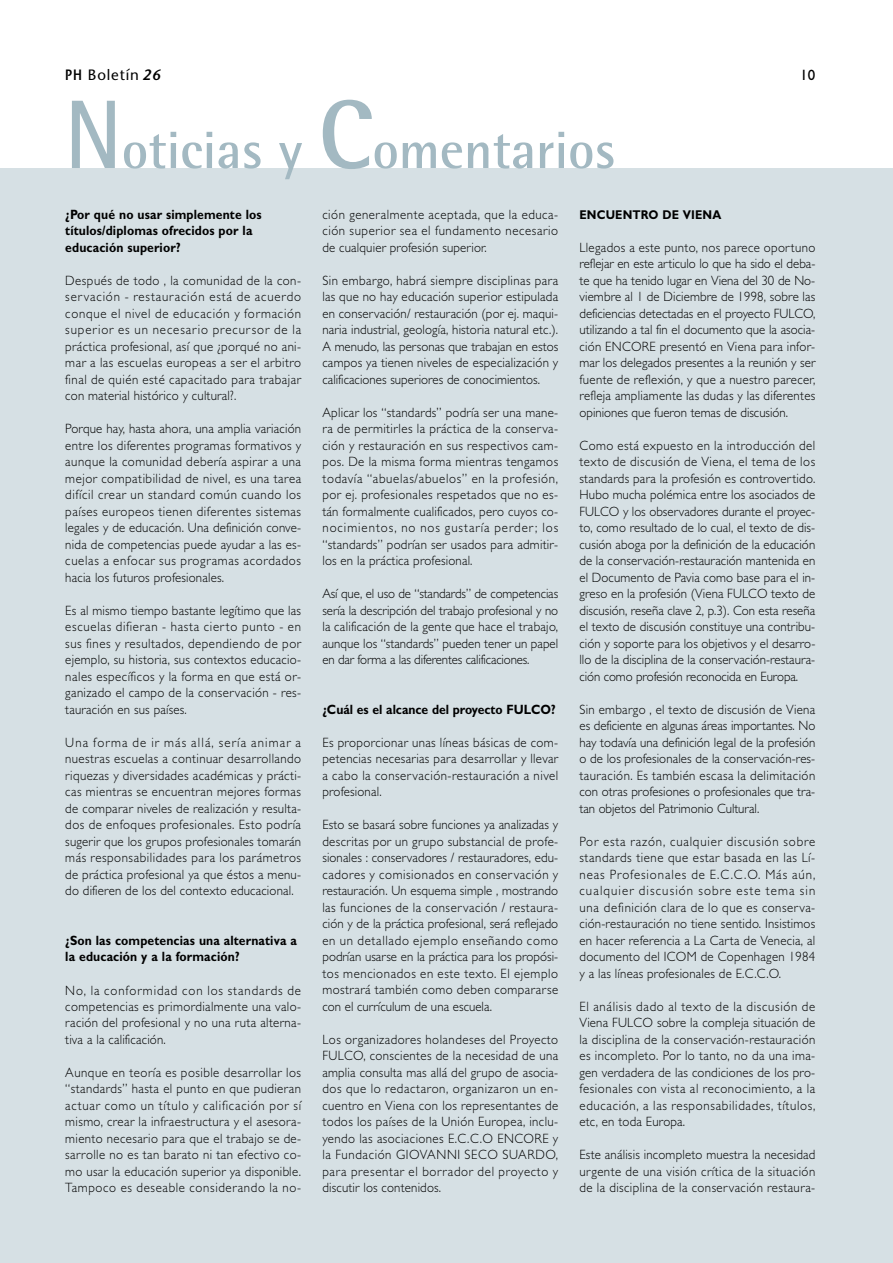
<style>
.page{position:relative;width:893px;height:1263px;background:#fff}
.page>*{position:absolute;margin:0;border:0;box-sizing:border-box;transform-origin:0 0}
.t1{font:700 52.5px "Rotis Semi Sans";color:#a3b9c2}
.t2{font:15px "Stone Sans";letter-spacing:.055em;color:#000}
.t3{font:15px "Gill Sans";color:#000}
.t4{font:300 13.5px/16.5px "Gill Sans";letter-spacing:.015em;color:#000;text-align:justify;scale:.95 1}
.t5{font:700 13.5px/16.5px "Gill Sans";letter-spacing:.01em;color:#000;scale:.9 1}
.t6{font:700 12.75px "Gill Sans";letter-spacing:.01em;color:#000;scale:.9 1}
.s1{font-weight:600}
.s2{font-weight:600;font-style:italic}
.s3{font-size:97.5px}
</style>
<div class="page">
<div style="left:0;top:168px;width:892px;height:1095px;background:#d6e0e4"></div>
<p class="t2" style="left:65px;top:69px;width:97px"><span class="s1">PH</span> Boletín <span class="s2">26</span></p>
<p class="t3" style="left:800px;top:69px;width:16px">10</p>
<h1 class="t1" style="left:65px;top:131px;width:552px"><span class="s3">N</span>oticias y <span class="s3">C</span>omentarios</h1>
<p class="t5" style="left:65px;top:208px;width:220px">¿Por qué no usar simplemente los títulos/diplomas ofrecidos por la educación superior?</p>
<p class="t4" style="left:65px;top:274px;width:250px">Después de todo , la comunidad de la con&shy;servación - restauración está de acuerdo conque el nivel de educación y formación superior es un necesario precursor de la práctica profesional, así que ¿porqué no ani&shy;mar a las escuelas europeas a ser el arbitro final de quién esté capacitado para trabajar con material histórico y cultural?.</p>
<p class="t4" style="left:65px;top:422px;width:250px">Porque hay, hasta ahora, una amplia variación entre los diferentes programas formativos y aunque la comunidad debería aspirar a una mejor compatibilidad de nivel, es una tarea difícil crear un standard común cuando los países europeos tienen diferentes sistemas legales y de educación. Una definición conve&shy;nida de competencias puede ayudar a las es&shy;cuelas a enfocar sus programas acordados hacia los futuros profesionales.</p>
<p class="t4" style="left:65px;top:604px;width:250px">Es al mismo tiempo bastante legítimo que las escuelas difieran - hasta cierto punto - en sus fines y resultados, dependiendo de por ejemplo, su historia, sus contextos educacio&shy;nales específicos y la forma en que está or&shy;ganizado el campo de la conservación - res&shy;tauración en sus países.</p>
<p class="t4" style="left:65px;top:736px;width:250px">Una forma de ir más allá, sería animar a nuestras escuelas a continuar desarrollando riquezas y diversidades académicas y prácti&shy;cas mientras se encuentran mejores formas de comparar niveles de realización y resulta&shy;dos de enfoques profesionales. Esto podría sugerir que los grupos profesionales tomarán más responsabilidades para los parámetros de práctica profesional ya que éstos a menu&shy;do difieren de los del contexto educacional.</p>
<p class="t5" style="left:65px;top:934px;width:259px">¿Son las competencias una alternativa a la educación y a la formación?</p>
<p class="t4" style="left:65px;top:983px;width:250px">No, la conformidad con los standards de competencias es primordialmente una valo&shy;ración del profesional y no una ruta alterna&shy;tiva a la calificación.</p>
<p class="t4" style="left:65px;top:1066px;width:250px">Aunque en teoría es posible desarrollar los “standards” hasta el punto en que pudieran actuar como un título y calificación por sí mismo, crear la infraestructura y el asesora&shy;miento necesario para que el trabajo se de&shy;sarrolle no es tan barato ni tan efectivo co&shy;mo usar la educación superior ya disponible.<br>Tampoco es deseable considerando la no-</p>
<p class="t4" style="left:322px;top:208px;width:250px">ción generalmente aceptada, que la educa&shy;ción superior sea el fundamento necesario de cualquier profesión superior.</p>
<p class="t4" style="left:322px;top:274px;width:250px">Sin embargo, habrá siempre disciplinas para las que no hay educación superior estipulada en conservación/ restauración (por ej. maqui&shy;naria industrial, geología, historia natural etc.).<br>A menudo, las personas que trabajan en estos campos ya tienen niveles de especialización y calificaciones superiores de conocimientos.</p>
<p class="t4" style="left:322px;top:406px;width:250px">Aplicar los “standards” podría ser una mane&shy;ra de permitirles la práctica de la conserva&shy;ción y restauración en sus respectivos cam&shy;pos. De la misma forma mientras tengamos todavía “abuelas/abuelos” en la profesión, por ej. profesionales respetados que no es&shy;tán formalmente cualificados, pero cuyos co&shy;nocimientos, no nos gustaría perder; los “standards” podrían ser usados para admitir&shy;los en la práctica profesional.</p>
<p class="t4" style="left:322px;top:587px;width:250px">Así que, el uso de “standards” de competencias sería la descripción del trabajo profesional y no la calificación de la gente que hace el trabajo, aunque los “standards” pueden tener un papel en dar forma a las diferentes calificaciones.</p>
<p class="t5" style="left:322px;top:703px;width:261px">¿Cuál es el alcance del proyecto FULCO?</p>
<p class="t4" style="left:322px;top:736px;width:250px">Es proporcionar unas líneas básicas de com&shy;petencias necesarias para desarrollar y llevar a cabo la conservación-restauración a nivel profesional.</p>
<p class="t4" style="left:322px;top:818px;width:250px">Esto se basará sobre funciones ya analizadas y descritas por un grupo substancial de profe&shy;sionales : conservadores / restauradores, edu&shy;cadores y comisionados en conservación y restauración. Un esquema simple , mostrando las funciones de la conservación / restaura&shy;ción y de la práctica profesional, será reflejado en un detallado ejemplo enseñando como podrían usarse en la práctica para los propósi&shy;tos mencionados en este texto. El ejemplo mostrará también como deben compararse con el currículum de una escuela.</p>
<p class="t4" style="left:322px;top:1033px;width:250px">Los organizadores holandeses del Proyecto FULCO, conscientes de la necesidad de una amplia consulta mas allá del grupo de asocia&shy;dos que lo redactaron, organizaron un en&shy;cuentro en Viena con los representantes de todos los países de la Unión Europea, inclu&shy;yendo las asociaciones E.C.C.O ENCORE y la Fundación GIOVANNI SECO SUARDO, para presentar el borrador del proyecto y discutir los contenidos.</p>
<p class="t6" style="left:579px;top:210px;width:159px">ENCUENTRO DE VIENA</p>
<p class="t4" style="left:579px;top:241px;width:250px">Llegados a este punto, nos parece oportuno reflejar en este articulo lo que ha sido el deba&shy;te que ha tenido lugar en Viena del 30 de No&shy;viembre al 1 de Diciembre de 1998, sobre las deficiencias detectadas en el proyecto FULCO, utilizando a tal fin el documento que la asocia&shy;ción ENCORE presentó en Viena para infor&shy;mar los delegados presentes a la reunión y ser fuente de reflexión, y que a nuestro parecer, refleja ampliamente las dudas y las diferentes opiniones que fueron temas de discusión.</p>
<p class="t4" style="left:579px;top:439px;width:250px">Como está expuesto en la introducción del texto de discusión de Viena, el tema de los standards para la profesión es controvertido.<br>Hubo mucha polémica entre los asociados de FULCO y los observadores durante el proyec&shy;to, como resultado de lo cual, el texto de dis&shy;cusión aboga por la definición de la educación de la conservación-restauración mantenida en el Documento de Pavia como base para el in&shy;greso en la profesión (Viena FULCO texto de discusión, reseña clave 2, p.3). Con esta reseña el texto de discusión constituye una contribu&shy;ción y soporte para los objetivos y el desarro&shy;llo de la disciplina de la conservación-restaura&shy;ción como profesión reconocida en Europa.</p>
<p class="t4" style="left:579px;top:703px;width:250px">Sin embargo , el texto de discusión de Viena es deficiente en algunas áreas importantes. No hay todavía una definición legal de la profesión o de los profesionales de la conservación-res&shy;tauración. Es también escasa la delimitación con otras profesiones o profesionales que tra&shy;tan objetos del Patrimonio Cultural.</p>
<p class="t4" style="left:579px;top:835px;width:250px">Por esta razón, cualquier discusión sobre standards tiene que estar basada en las Lí&shy;neas Profesionales de E.C.C.O. Más aún, cualquier discusión sobre este tema sin una definición clara de lo que es conserva&shy;ción-restauración no tiene sentido. Insistimos en hacer referencia a La Carta de Venecia, al documento del ICOM de Copenhagen 1984 y a las líneas profesionales de E.C.C.O.</p>
<p class="t4" style="left:579px;top:1000px;width:250px">El análisis dado al texto de la discusión de Viena FULCO sobre la compleja situación de la disciplina de la conservación-restauración es incompleto. Por lo tanto, no da una ima&shy;gen verdadera de las condiciones de los pro&shy;fesionales con vista al reconocimiento, a la educación, a las responsabilidades, títulos, etc, en toda Europa.</p>
<p class="t4" style="left:579px;top:1148px;width:250px">Este análisis incompleto muestra la necesidad urgente de una visión crítica de la situación de la disciplina de la conservación restaura-</p>
</div>
